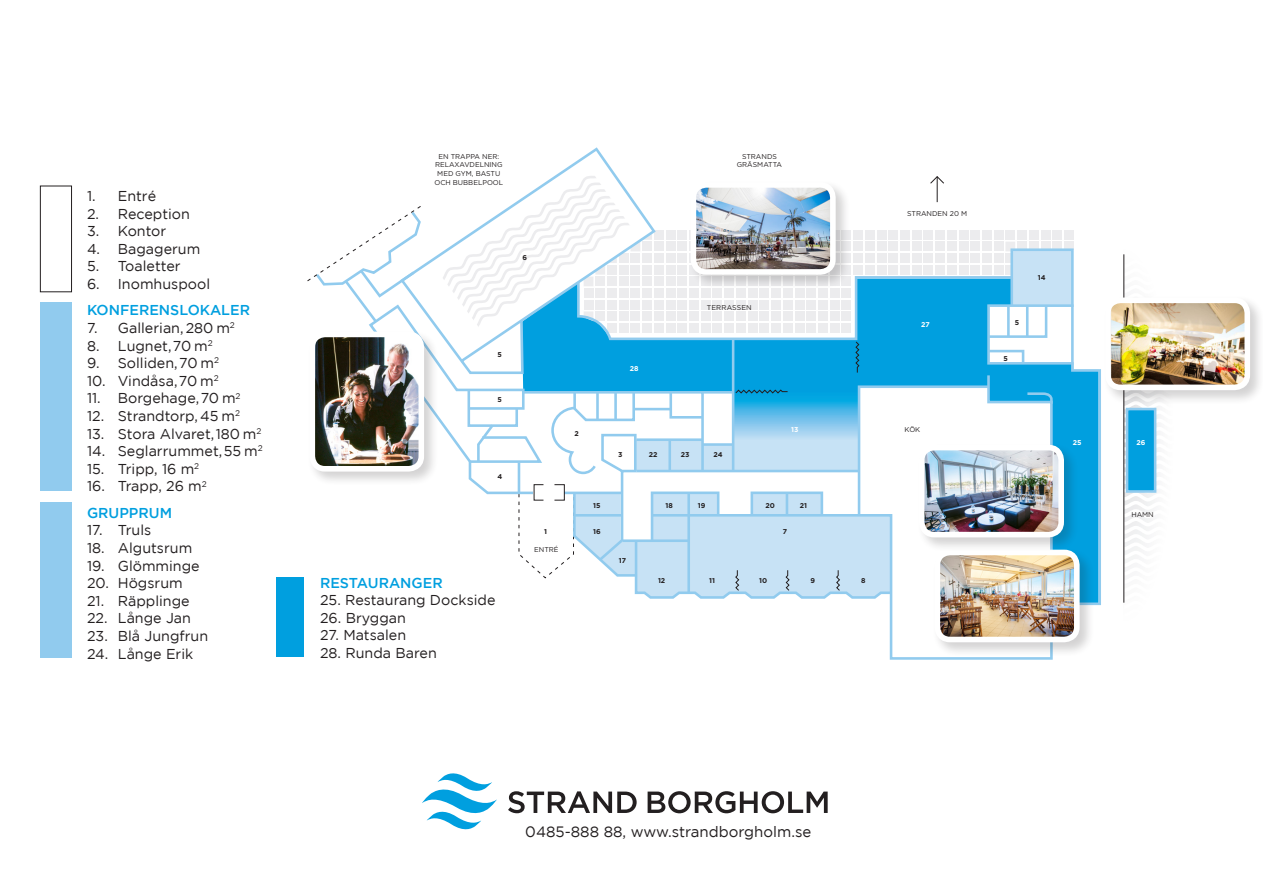
<style>
.page{position:relative;width:1263px;height:893px;background:#fff}
.page>*{position:absolute;margin:0;border:0;box-sizing:border-box;transform-origin:0 0}
.t1{font:15px "Gotham";color:#231f20}
.t2{font:14.25px/26.4px "Gotham";color:#231f20}
.t3{font:500 14.25px "Gotham";color:#009fdf}
.t4{font:7.05px/8.6px "Gotham";color:#231f20;text-align:center}
.t5{font:700 7.05px "Gotham";color:#231f20}
.t6{font:700 7.05px "Gotham";color:#fff}
.t7{font:7.05px "Gotham";letter-spacing:.02em;color:#231f20}
.s1{font-weight:500;color:#009fdf}
</style>
<div class="page">
<div style="left:1052px;top:242px;width:10px;height:8px;background:#ececee"></div>
<div style="left:1052px;top:230px;width:10px;height:10px;background:#ececee"></div>
<div style="left:1064px;top:242px;width:10px;height:8px;background:#ececee"></div>
<div style="left:1064px;top:230px;width:10px;height:10px;background:#ececee"></div>
<svg style="left:422px;top:147px;width:192px;height:122px"></svg>
<svg style="left:889px;top:248px;width:212px;height:412px"></svg>
<svg style="left:307px;top:206px;width:115px;height:119px"></svg>
<svg style="left:1124px;top:258px;width:34px;height:345px"></svg>
<hr style="left:1123px;top:254px;width:1px;height:349px;background:#231f20">
<svg style="left:439px;top:172px;width:615px;height:434px"></svg>
<div style="left:1127px;top:409px;width:28px;height:82px;background:#009fdf"></div>
<div style="left:1126px;top:408px;width:30px;height:85px;border:3px solid #91cbee"></div>
<div style="left:932px;top:547px;width:162px;height:110px;background:#231f20;opacity:.2"></div>
<img style="left:937px;top:552px;width:140px;height:87px">
<div style="left:934px;top:550px;width:145px;height:92px;border:6px solid #fff;border-radius:13px"></div>
<div style="left:307px;top:329px;width:131px;height:157px;background:#231f20;opacity:.2"></div>
<img style="left:312px;top:334px;width:109px;height:135px">
<div style="left:309px;top:332px;width:115px;height:140px;border:6px solid #fff;border-radius:13px"></div>
<div style="left:916px;top:442px;width:162px;height:110px;background:#231f20;opacity:.2"></div>
<img style="left:922px;top:448px;width:139px;height:87px">
<div style="left:919px;top:445px;width:145px;height:92px;border:6px solid #fff;border-radius:13px"></div>
<div style="left:1102px;top:295px;width:161px;height:110px;background:#231f20;opacity:.2"></div>
<img style="left:1112px;top:300px;width:135px;height:87px">
<div style="left:1105px;top:298px;width:145px;height:92px;border:6px solid #fff;border-radius:13px"></div>
<div style="left:688px;top:180px;width:162px;height:109px;background:#231f20;opacity:.2"></div>
<img style="left:693px;top:185px;width:140px;height:87px">
<div style="left:691px;top:182px;width:145px;height:93px;border:6px solid #fff;border-radius:13px"></div>
<div style="left:40px;top:303px;width:31px;height:188px;background:#91cbee"></div>
<div style="left:40px;top:502px;width:31px;height:156px;background:#91cbee"></div>
<div style="left:40px;top:186px;width:32px;height:106px;border:1px solid #231f20"></div>
<div style="left:276px;top:577px;width:28px;height:80px;background:#009fdf"></div>
<svg style="left:422px;top:773px;width:75px;height:56px"></svg>
<svg style="left:508px;top:791px;width:129px;height:22px"></svg>
<svg style="left:648px;top:791px;width:180px;height:22px"></svg>
<p class="t2" style="left:87px;top:183px;width:71px">1. Entré</p>
<p class="t2" style="left:87px;top:200px;width:104px">2. Reception</p>
<p class="t2" style="left:87px;top:218px;width:81px">3. Kontor</p>
<p class="t2" style="left:87px;top:235px;width:115px">4. Bagagerum</p>
<p class="t2" style="left:87px;top:253px;width:95px">5. Toaletter</p>
<p class="t2" style="left:87px;top:271px;width:125px">6. Inomhuspool</p>
<p class="t3" style="left:87px;top:302px;width:165px">KONFERENSLOKALER</p>
<p class="t2" style="left:87px;top:315px;width:149px">7. Gallerian, 280 m<sup>2</sup></p>
<p class="t2" style="left:87px;top:332px;width:127px">8. Lugnet, 70 m<sup>2</sup></p>
<p class="t2" style="left:87px;top:350px;width:134px">9. Solliden, 70 m<sup>2</sup></p>
<p class="t2" style="left:87px;top:367px;width:133px">10. Vindåsa, 70 m<sup>2</sup></p>
<p class="t2" style="left:87px;top:385px;width:155px">11. Borgehage, 70 m<sup>2</sup></p>
<p class="t2" style="left:87px;top:403px;width:155px">12. Strandtorp, 45 m<sup>2</sup></p>
<p class="t2" style="left:87px;top:420px;width:176px">13. Stora Alvaret, 180 m<sup>2</sup></p>
<p class="t2" style="left:87px;top:438px;width:177px">14. Seglarrummet, 55 m<sup>2</sup></p>
<p class="t2" style="left:87px;top:455px;width:114px">15. Tripp, 16 m<sup>2</sup></p>
<p class="t2" style="left:87px;top:473px;width:121px">16. Trapp, 26 m<sup>2<br></sup><span class="s1">GRUPPRUM</span></p>
<p class="t2" style="left:87px;top:517px;width:66px">17. Truls</p>
<p class="t2" style="left:87px;top:535px;width:107px">18. Algutsrum</p>
<p class="t2" style="left:87px;top:552px;width:114px">19. Glömminge</p>
<p class="t2" style="left:87px;top:570px;width:97px">20. Högsrum</p>
<p class="t2" style="left:87px;top:587px;width:104px">21. Räpplinge</p>
<p class="t2" style="left:87px;top:605px;width:105px">22. Långe Jan</p>
<p class="t2" style="left:87px;top:623px;width:123px">23. Blå Jungfrun</p>
<p class="t2" style="left:87px;top:640px;width:108px">24. Långe Erik</p>
<p class="t4" style="left:434px;top:152px;width:70px">EN TRAPPA NER:<br>RELAXAVDELNING<br>MED GYM, BASTU<br>OCH BUBBELPOOL</p>
<p class="t4" style="left:737px;top:152px;width:47px">STRANDS<br>GRÄSMATTA</p>
<p class="t5" style="left:498px;top:350px;width:6px">5</p>
<p class="t5" style="left:498px;top:395px;width:6px">5</p>
<p class="t5" style="left:498px;top:472px;width:6px">4</p>
<p class="t3" style="left:320px;top:574px;width:124px">RESTAURANGER</p>
<p class="t2" style="left:320px;top:587px;width:177px">25. Restaurang Dockside</p>
<p class="t2" style="left:320px;top:604px;width:87px">26. Bryggan</p>
<p class="t2" style="left:320px;top:622px;width:88px">27. Matsalen</p>
<p class="t2" style="left:320px;top:640px;width:118px">28. Runda Baren</p>
<p class="t5" style="left:523px;top:254px;width:6px">6</p>
<p class="t7" style="left:707px;top:303px;width:46px">TERRASSEN</p>
<p class="t6" style="left:630px;top:365px;width:10px">28</p>
<p class="t5" style="left:574px;top:430px;width:6px">2</p>
<p class="t5" style="left:618px;top:450px;width:6px">3</p>
<p class="t5" style="left:649px;top:450px;width:10px">22</p>
<p class="t5" style="left:681px;top:450px;width:10px">23</p>
<p class="t5" style="left:714px;top:450px;width:11px">24</p>
<p class="t6" style="left:791px;top:425px;width:9px">13</p>
<p class="t5" style="left:544px;top:527px;width:4px">1</p>
<p class="t4" style="left:534px;top:545px;width:26px">ENTRÉ</p>
<p class="t5" style="left:698px;top:501px;width:9px">19</p>
<p class="t5" style="left:765px;top:501px;width:11px">20</p>
<p class="t5" style="left:800px;top:501px;width:9px">21</p>
<p class="t5" style="left:593px;top:501px;width:9px">15</p>
<p class="t5" style="left:665px;top:501px;width:9px">18</p>
<p class="t5" style="left:593px;top:527px;width:9px">16</p>
<p class="t5" style="left:783px;top:527px;width:6px">7</p>
<p class="t5" style="left:619px;top:556px;width:9px">17</p>
<p class="t5" style="left:658px;top:577px;width:9px">12</p>
<p class="t5" style="left:709px;top:577px;width:7px">11</p>
<p class="t5" style="left:759px;top:577px;width:10px">10</p>
<p class="t5" style="left:810px;top:577px;width:6px">9</p>
<p class="t5" style="left:861px;top:577px;width:6px">8</p>
<p class="t4" style="left:907px;top:209px;width:62px">STRANDEN 20 M</p>
<p class="t6" style="left:921px;top:320px;width:10px">27</p>
<p class="t4" style="left:904px;top:425px;width:17px">KÖK</p>
<p class="t5" style="left:1015px;top:319px;width:6px">5</p>
<p class="t5" style="left:1003px;top:354px;width:6px">5</p>
<p class="t5" style="left:1038px;top:273px;width:9px">14</p>
<p class="t6" style="left:1073px;top:438px;width:10px">25</p>
<p class="t6" style="left:1136px;top:438px;width:10px">26</p>
<p class="t4" style="left:1131px;top:510px;width:24px">HAMN</p>
<p class="t1" style="left:525px;top:824px;width:288px">0485-888 88, www.strandborgholm.se</p>
</div>
